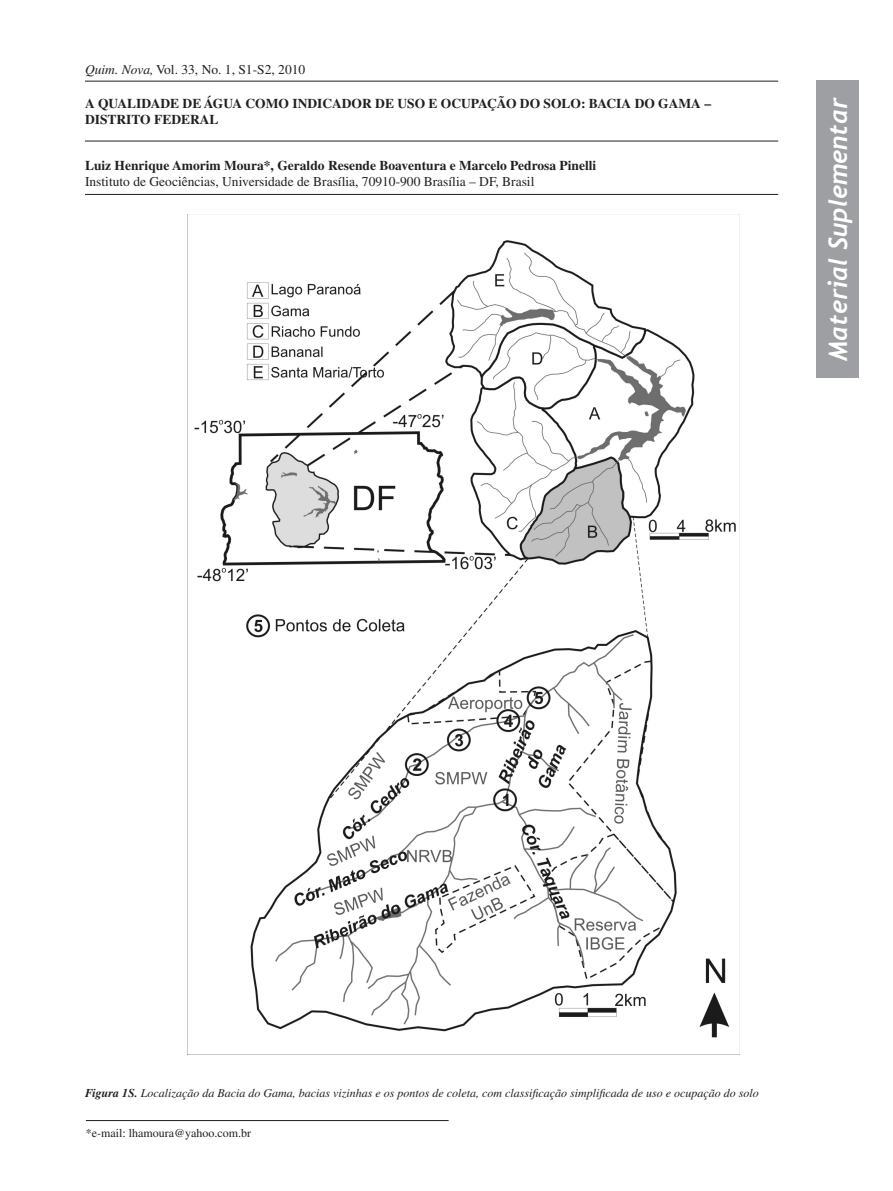
<style>
.page{position:relative;width:893px;height:1191px;background:#fff}
.page>*{position:absolute;margin:0;border:0;box-sizing:border-box;transform-origin:0 0}
.Bibliografia{font:italic 700 25.5px "Trebuchet";color:#fff}
.Recebido{font:13.5px "Times";color:#231f20}
.Título{font:700 13.5px/16.5px "Times";color:#231f20}
.Autores{font:700 13.5px "Times";color:#231f20}
.Figura{font:italic 12px "Times";color:#231f20}
.Rodapé{font:12px "Times";color:#231f20}
.s1{font-style:italic}
.s2{font-weight:700}
</style>
<div class="page">
<div style="left:816px;top:81px;width:43px;height:297px;background:#9d9fa2"></div>
<hr style="left:86px;top:1120px;width:363px;height:1px;background:#231f20">
<hr style="left:85px;top:81px;width:693px;height:1px;background:#231f20">
<hr style="left:85px;top:141px;width:693px;height:1px;background:#231f20">
<hr style="left:85px;top:194px;width:693px;height:1px;background:#231f20">
<img style="left:188px;top:214px;width:551px;height:824px">
<p class="Recebido" style="left:85px;top:62px;width:222px"><span class="s1">Quim. Nova,</span> Vol. 33, No. 1, S1-S2, 2010</p>
<p class="Título" style="left:85px;top:95px;width:628px">A QUALIDADE DE ÁGUA COMO INDICADOR DE USO E OCUPAÇÃO DO SOLO: BACIA DO GAMA –<br>DISTRITO FEDERAL</p>
<p class="Autores" style="left:85px;top:157px;width:513px">Luiz Henrique Amorim Moura*, Geraldo Resende Boaventura e Marcelo Pedrosa Pinelli</p>
<p class="Recebido" style="left:85px;top:174px;width:451px">Instituto de Geociências, Universidade de Brasília, 70910-900 Brasília – DF, Brasil</p>
<p class="Bibliografia" style="left:822px;top:361px;width:265px;rotate:-90deg">Material Suplementar</p>
<p class="Figura" style="left:85px;top:1086px;width:675px"><span class="s2">Figura 1S.</span> Localização da Bacia do Gama, bacias vizinhas e os pontos de coleta, com classificação simplificada de uso e ocupação do solo</p>
<p class="Rodapé" style="left:86px;top:1126px;width:167px">*e-mail: lhamoura@yahoo.com.br</p>
</div>
